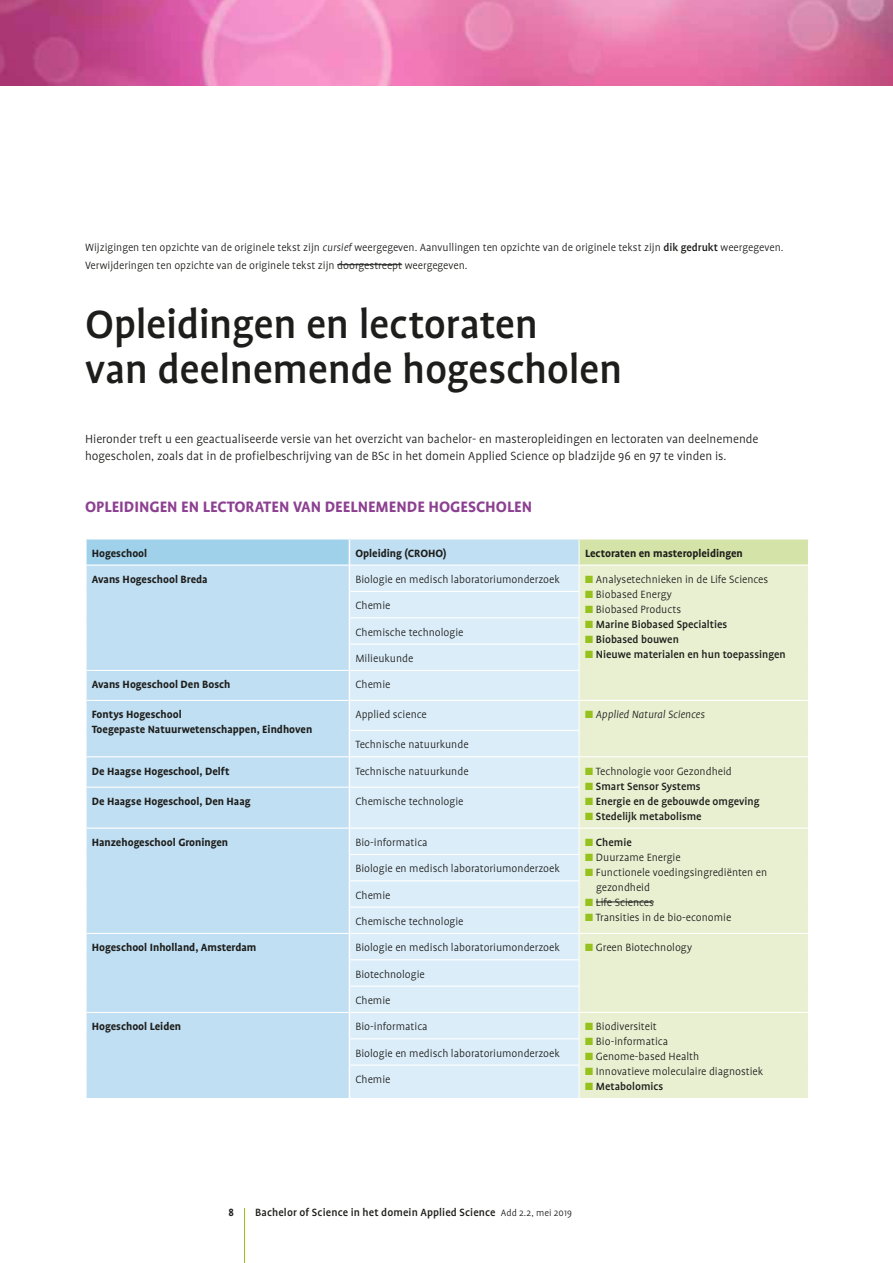
<style>
.page{position:relative;width:893px;height:1263px;background:#fff}
.page>*{position:absolute;margin:0;border:0;box-sizing:border-box;transform-origin:0 0}
.t1{font:500 45px/45px "Profile";letter-spacing:-.01em;color:#1d1d1b}
.t2{font:700 17.25px "Profile";color:#8c4091}
.t3{font:300 13.5px/17.4px "Profile";color:#1d1d1b}
.t4{font:300 12px/26.4px "Profile";color:#1d1d1b}
.t5{font:700 12px/15px "Profile";color:#1d1d1b}
.t6{font:500 12px "Profile";color:#1d1d1b}
.t7{font:italic 300 12px "Profile";color:#1d1d1b}
.s1{font-style:italic}
.s2{font-weight:500}
.s3{color:#96c11f}
.s4{font-weight:300;font-size:10.5px}
</style>
<div class="page">
<hr style="left:244px;top:1208px;width:1px;height:55px;background:#96c11f">
<img style="left:0;top:0;width:893px;height:85px">
<hr style="left:337px;top:264px;width:65px;height:1px;background:#1d1d1b">
<div style="left:87px;top:539px;width:492px;height:559px;background:#c0dff2"></div>
<div style="left:579px;top:539px;width:230px;height:26px;background:#d4e3a7"></div>
<div style="left:350px;top:566px;width:229px;height:532px;background:#dbedf9"></div>
<div style="left:580px;top:566px;width:228px;height:532px;background:#e8f0d1"></div>
<hr style="left:87px;top:564px;width:262px;height:2px;background:#fff">
<hr style="left:350px;top:564px;width:229px;height:2px;background:#fff">
<hr style="left:579px;top:564px;width:229px;height:2px;background:#fff">
<hr style="left:350px;top:591px;width:229px;height:1px;background:#fff">
<hr style="left:350px;top:617px;width:229px;height:1px;background:#fff">
<hr style="left:350px;top:643px;width:229px;height:2px;background:#fff">
<hr style="left:87px;top:670px;width:262px;height:1px;background:#fff">
<hr style="left:350px;top:670px;width:229px;height:1px;background:#fff">
<hr style="left:87px;top:700px;width:262px;height:1px;background:#fff">
<hr style="left:350px;top:700px;width:229px;height:1px;background:#fff">
<hr style="left:579px;top:700px;width:229px;height:1px;background:#fff">
<hr style="left:350px;top:730px;width:229px;height:1px;background:#fff">
<hr style="left:87px;top:756px;width:262px;height:1px;background:#fff">
<hr style="left:350px;top:756px;width:229px;height:1px;background:#fff">
<hr style="left:579px;top:756px;width:229px;height:1px;background:#fff">
<hr style="left:87px;top:787px;width:262px;height:1px;background:#fff">
<hr style="left:350px;top:787px;width:229px;height:1px;background:#fff">
<hr style="left:87px;top:827px;width:262px;height:2px;background:#fff">
<hr style="left:350px;top:827px;width:229px;height:2px;background:#fff">
<hr style="left:579px;top:827px;width:229px;height:2px;background:#fff">
<hr style="left:350px;top:854px;width:229px;height:1px;background:#fff">
<hr style="left:350px;top:880px;width:229px;height:1px;background:#fff">
<hr style="left:350px;top:906px;width:229px;height:2px;background:#fff">
<hr style="left:87px;top:933px;width:262px;height:1px;background:#fff">
<hr style="left:350px;top:933px;width:229px;height:1px;background:#fff">
<hr style="left:579px;top:933px;width:229px;height:1px;background:#fff">
<hr style="left:350px;top:959px;width:229px;height:1px;background:#fff">
<hr style="left:350px;top:985px;width:229px;height:2px;background:#fff">
<hr style="left:87px;top:1012px;width:262px;height:1px;background:#fff">
<hr style="left:350px;top:1012px;width:229px;height:1px;background:#fff">
<hr style="left:579px;top:1012px;width:229px;height:1px;background:#fff">
<hr style="left:350px;top:1038px;width:229px;height:1px;background:#fff">
<hr style="left:350px;top:1064px;width:229px;height:2px;background:#fff">
<svg style="left:808px;top:539px;width:1px;height:26px"></svg>
<svg style="left:349px;top:539px;width:1px;height:131px"></svg>
<svg style="left:579px;top:539px;width:1px;height:131px"></svg>
<hr style="left:349px;top:670px;width:1px;height:30px;background:#fff">
<hr style="left:349px;top:700px;width:1px;height:30px;background:#fff">
<svg style="left:349px;top:730px;width:1px;height:27px"></svg>
<svg style="left:579px;top:730px;width:1px;height:27px"></svg>
<hr style="left:349px;top:757px;width:1px;height:30px;background:#fff">
<hr style="left:349px;top:787px;width:1px;height:41px;background:#fff">
<svg style="left:349px;top:828px;width:1px;height:237px"></svg>
<hr style="left:349px;top:1065px;width:1px;height:48px;background:#fff">
<svg style="left:579px;top:828px;width:1px;height:237px"></svg>
<hr style="left:596px;top:902px;width:58px;height:1px;background:#1d1d1b">
<p class="t4" style="left:85px;top:239px;width:700px;line-height:17.4px">Wijzigingen ten opzichte van de originele tekst zijn <span class="s1">cursief</span> weergegeven. Aanvullingen ten opzichte van de originele tekst zijn <span class="s2">dik gedrukt</span> weergegeven.<br>Verwijderingen ten opzichte van de originele tekst zijn doorgestreept weergegeven.</p>
<h1 class="t1" style="left:85px;top:302px;width:539px">Opleidingen en lectoraten<br>van deelnemende hogescholen</h1>
<p class="t3" style="left:85px;top:430px;width:675px">Hieronder treft u een geactualiseerde versie van het overzicht van bachelor- en masteropleidingen en lectoraten van deelnemende hogescholen, zoals dat in de profielbeschrijving van de BSc in het domein Applied Science op bladzijde 96 en 97 te vinden is.</p>
<h2 class="t2" style="left:85px;top:498px;width:449px">OPLEIDINGEN EN LECTORATEN VAN DEELNEMENDE HOGESCHOLEN</h2>
<p class="t5" style="left:92px;top:545px;width:57px">Hogeschool</p>
<p class="t5" style="left:355px;top:545px;width:93px">Opleiding (CROHO)</p>
<p class="t5" style="left:585px;top:545px;width:159px">Lectoraten en masteropleidingen</p>
<p class="t5" style="left:92px;top:572px;width:117px">Avans Hogeschool Breda</p>
<p class="t4" style="left:355px;top:566px;width:206px">Biologie en medisch laboratoriumonderzoek</p>
<p class="t4" style="left:585px;top:566px;width:185px"><span class="s3">■</span> Analysetechnieken in de Life Sciences</p>
<p class="t4" style="left:585px;top:581px;width:88px"><span class="s3">■</span> Biobased Energy</p>
<p class="t4" style="left:585px;top:596px;width:98px"><span class="s3">■</span> Biobased Products</p>
<p class="t6" style="left:585px;top:618px;width:144px"><span class="s3">■</span> Marine Biobased Specialties</p>
<p class="t6" style="left:585px;top:633px;width:95px"><span class="s3">■</span> Biobased bouwen</p>
<p class="t6" style="left:585px;top:648px;width:202px"><span class="s3">■</span> Nieuwe materialen en hun toepassingen</p>
<p class="t4" style="left:355px;top:592px;width:110px">Chemie<br>Chemische technologie<br>Milieukunde</p>
<p class="t5" style="left:92px;top:677px;width:140px">Avans Hogeschool Den Bosch</p>
<p class="t4" style="left:355px;top:671px;width:37px">Chemie</p>
<p class="t5" style="left:92px;top:707px;width:222px">Fontys Hogeschool<br>Toegepaste Natuurwetenschappen, Eindhoven</p>
<p class="t4" style="left:355px;top:701px;width:73px">Applied science</p>
<p class="t7" style="left:585px;top:708px;width:121px"><span class="s3">■</span> Applied Natural Sciences</p>
<p class="t4" style="left:355px;top:731px;width:115px">Technische natuurkunde</p>
<p class="t5" style="left:92px;top:763px;width:139px">De Haagse Hogeschool, Delft</p>
<p class="t4" style="left:355px;top:758px;width:115px">Technische natuurkunde</p>
<p class="t4" style="left:585px;top:758px;width:148px"><span class="s3">■</span> Technologie voor Gezondheid</p>
<p class="t6" style="left:585px;top:780px;width:117px"><span class="s3">■</span> Smart Sensor Systems</p>
<p class="t6" style="left:585px;top:795px;width:176px"><span class="s3">■</span> Energie en de gebouwde omgeving</p>
<p class="t6" style="left:585px;top:810px;width:118px"><span class="s3">■</span> Stedelijk metabolisme</p>
<p class="t5" style="left:92px;top:794px;width:160px">De Haagse Hogeschool, Den Haag</p>
<p class="t4" style="left:355px;top:788px;width:110px">Chemische technologie</p>
<p class="t5" style="left:92px;top:835px;width:138px">Hanzehogeschool Groningen</p>
<p class="t4" style="left:355px;top:829px;width:74px">Bio-informatica</p>
<p class="t6" style="left:585px;top:836px;width:48px"><span class="s3">■</span> Chemie</p>
<p class="t4" style="left:585px;top:844px;width:97px"><span class="s3">■</span> Duurzame Energie</p>
<p class="t4" style="left:596px;top:865px;width:172px;line-height:15px;text-indent:-11px"><span class="s3">■</span> Functionele voedingsingrediënten en gezondheid</p>
<p class="t4" style="left:585px;top:889px;width:70px"><span class="s3">■</span> Life Sciences</p>
<p class="t4" style="left:585px;top:904px;width:148px"><span class="s3">■</span> Transities in de bio-economie</p>
<p class="t4" style="left:355px;top:855px;width:206px">Biologie en medisch laboratoriumonderzoek<br>Chemie<br>Chemische technologie</p>
<p class="t5" style="left:92px;top:940px;width:166px">Hogeschool Inholland, Amsterdam</p>
<p class="t4" style="left:355px;top:934px;width:206px">Biologie en medisch laboratoriumonderzoek</p>
<p class="t4" style="left:585px;top:934px;width:109px"><span class="s3">■</span> Green Biotechnology</p>
<p class="t4" style="left:355px;top:961px;width:71px">Biotechnologie<br>Chemie</p>
<p class="t5" style="left:92px;top:1019px;width:91px">Hogeschool Leiden</p>
<p class="t4" style="left:355px;top:1013px;width:74px">Bio-informatica</p>
<p class="t4" style="left:585px;top:1013px;width:73px"><span class="s3">■</span> Biodiversiteit</p>
<p class="t4" style="left:585px;top:1028px;width:85px"><span class="s3">■</span> Bio-informatica</p>
<p class="t4" style="left:585px;top:1043px;width:116px"><span class="s3">■</span> Genome-based Health</p>
<p class="t4" style="left:585px;top:1058px;width:180px"><span class="s3">■</span> Innovatieve moleculaire diagnostiek</p>
<p class="t6" style="left:585px;top:1080px;width:80px"><span class="s3">■</span> Metabolomics</p>
<p class="t4" style="left:355px;top:1040px;width:206px">Biologie en medisch laboratoriumonderzoek<br>Chemie</p>
<p class="t5" style="left:228px;top:1205px;width:7px">8</p>
<p class="t6" style="left:255px;top:1206px;width:318px">Bachelor of Science in het domein Applied Science <span class="s4">Add 2.2, mei 2019</span></p>
</div>
